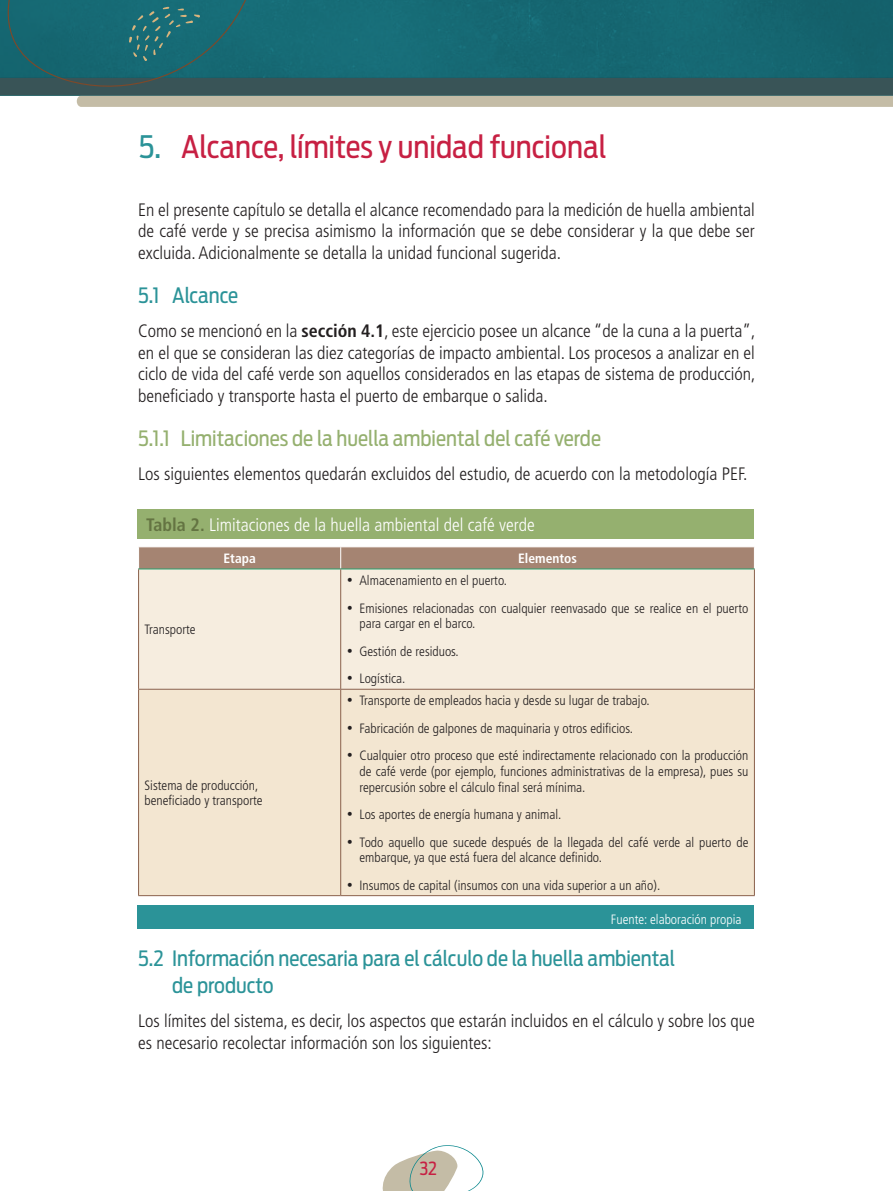
<style>
.page{position:relative;width:893px;height:1191px;background:#fff}
.page>*{position:absolute;margin:0;border:0;box-sizing:border-box;transform-origin:0 0}
.t1{font:30.75px "Antenna Cond";color:#c72043}
.subtitulos{font:21px/27px "Antenna Cond";color:#2b9398}
.subtitulos-2{font:21px "Antenna Cond";color:#95b06f}
.NORMAL_FINAL{font:300 condensed 18px/21.6px "Frutiger LT Std";color:#231f20;text-align:justify}
.t2{font:300 condensed 18px "Frutiger LT Std";color:#fff}
.t3{font:18px "Antenna Cond";color:#c72043}
.List_Paragraph{font:300 condensed 13.5px/15.5px "Frutiger LT Std";color:#231f20}
.t4{font:300 condensed 13.5px "Frutiger LT Std";color:#fff}
.t5{font:700 condensed 13.5px "Frutiger LT Std";color:#fff}
.s1{color:#2b9398}
.s2{font-weight:700}
.s3{font-weight:700;color:#647442}
</style>
<div class="page">
<svg style="left:0;top:0;width:893px;height:107px;background:#2f6e74"></svg>
<div style="left:139px;top:569px;width:615px;height:120px;background:#f6eddf"></div>
<div style="left:139px;top:690px;width:615px;height:205px;background:#f3e6d1"></div>
<div style="left:138px;top:547px;width:617px;height:21px;background:#a58472"></div>
<hr style="left:138px;top:568px;width:203px;height:1px;background:#299d6c">
<hr style="left:341px;top:568px;width:414px;height:1px;background:#299d6c">
<hr style="left:138px;top:569px;width:1px;height:120px;background:#8a614c">
<hr style="left:340px;top:569px;width:1px;height:120px;background:#8a614c">
<hr style="left:754px;top:569px;width:1px;height:120px;background:#8a614c">
<hr style="left:138px;top:689px;width:203px;height:1px;background:#8a614c">
<hr style="left:138px;top:689px;width:1px;height:206px;background:#8a614c">
<hr style="left:341px;top:689px;width:414px;height:1px;background:#8a614c">
<hr style="left:340px;top:689px;width:1px;height:206px;background:#8a614c">
<hr style="left:754px;top:689px;width:1px;height:206px;background:#8a614c">
<hr style="left:138px;top:895px;width:203px;height:1px;background:#8a614c">
<hr style="left:341px;top:895px;width:414px;height:1px;background:#8a614c">
<div style="left:138px;top:509px;width:616px;height:30px;background:#95b06f"></div>
<div style="left:138px;top:905px;width:616px;height:24px;background:#2b9398"></div>
<svg style="left:382px;top:1145px;width:102px;height:46px"></svg>
<p class="t1" style="left:139px;top:128px;width:469px"><span class="s1">5.</span> Alcance, límites y unidad funcional</p>
<p class="NORMAL_FINAL" style="left:138px;top:199px;width:618px">En el presente capítulo se detalla el alcance recomendado para la medición de huella ambiental de café verde y se precisa asimismo la información que se debe considerar y la que debe ser excluida. Adicionalmente se detalla la unidad funcional sugerida.</p>
<p class="subtitulos" style="left:138px;top:282px;width:102px">5.1 Alcance</p>
<p class="NORMAL_FINAL" style="left:138px;top:320px;width:619px">Como se mencionó en la <span class="s2">sección 4.1</span>, este ejercicio posee un alcance “de la cuna a la puerta”, en el que se consideran las diez categorías de impacto ambiental. Los procesos a analizar en el ciclo de vida del café verde son aquellos considerados en las etapas de sistema de producción, beneficiado y transporte hasta el puerto de embarque o salida.</p>
<p class="subtitulos-2" style="left:138px;top:426px;width:464px">5.1.1 Limitaciones de la huella ambiental del café verde</p>
<p class="NORMAL_FINAL" style="left:138px;top:463px;width:611px">Los siguientes elementos quedarán excluidos del estudio, de acuerdo con la metodología PEF.</p>
<p class="t2" style="left:146px;top:515px;width:390px"><span class="s3">Tabla 2.</span> Limitaciones de la huella ambiental del café verde</p>
<p class="List_Paragraph" style="left:145px;top:622px;width:53px">Transporte</p>
<p class="t5" style="left:224px;top:550px;width:34px">Etapa</p>
<p class="t5" style="left:518px;top:550px;width:60px">Elementos</p>
<p class="List_Paragraph" style="left:347px;top:573px;width:162px">• Almacenamiento en el puerto.</p>
<p class="List_Paragraph" style="left:359px;top:600px;width:390px;text-indent:-13px">• Emisiones relacionadas con cualquier reenvasado que se realice en el puerto para cargar en el barco.</p>
<p class="List_Paragraph" style="left:347px;top:643px;width:114px">• Gestión de residuos.</p>
<p class="List_Paragraph" style="left:347px;top:671px;width:60px">• Logística.</p>
<p class="List_Paragraph" style="left:145px;top:777px;width:120px">Sistema de producción, beneficiado y transporte</p>
<p class="List_Paragraph" style="left:347px;top:693px;width:304px">• Transporte de empleados hacia y desde su lugar de trabajo.</p>
<p class="List_Paragraph" style="left:347px;top:720px;width:288px">• Fabricación de galpones de maquinaria y otros edificios.</p>
<p class="List_Paragraph" style="left:359px;top:748px;width:390px;text-align:justify;text-indent:-13px">• Cualquier otro proceso que esté indirectamente relacionado con la producción de café verde (por ejemplo, funciones administrativas de la empresa), pues su repercusión sobre el cálculo final será mínima.</p>
<p class="List_Paragraph" style="left:347px;top:807px;width:216px">• Los aportes de energía humana y animal.</p>
<p class="List_Paragraph" style="left:359px;top:834px;width:390px;text-indent:-13px">• Todo aquello que sucede después de la llegada del café verde al puerto de embarque, ya que está fuera del alcance definido.</p>
<p class="List_Paragraph" style="left:347px;top:877px;width:315px">• Insumos de capital (insumos con una vida superior a un año).</p>
<p class="t4" style="left:611px;top:911px;width:132px">Fuente: elaboración propia</p>
<p class="subtitulos" style="left:172px;top:944px;width:505px;text-indent:-34px">5.2 Información necesaria para el cálculo de la huella ambiental de producto</p>
<p class="NORMAL_FINAL" style="left:138px;top:1010px;width:618px">Los límites del sistema, es decir, los aspectos que estarán incluidos en el cálculo y sobre los que es necesario recolectar información son los siguientes:</p>
<p class="t3" style="left:419px;top:1157px;width:19px">32</p>
</div>
